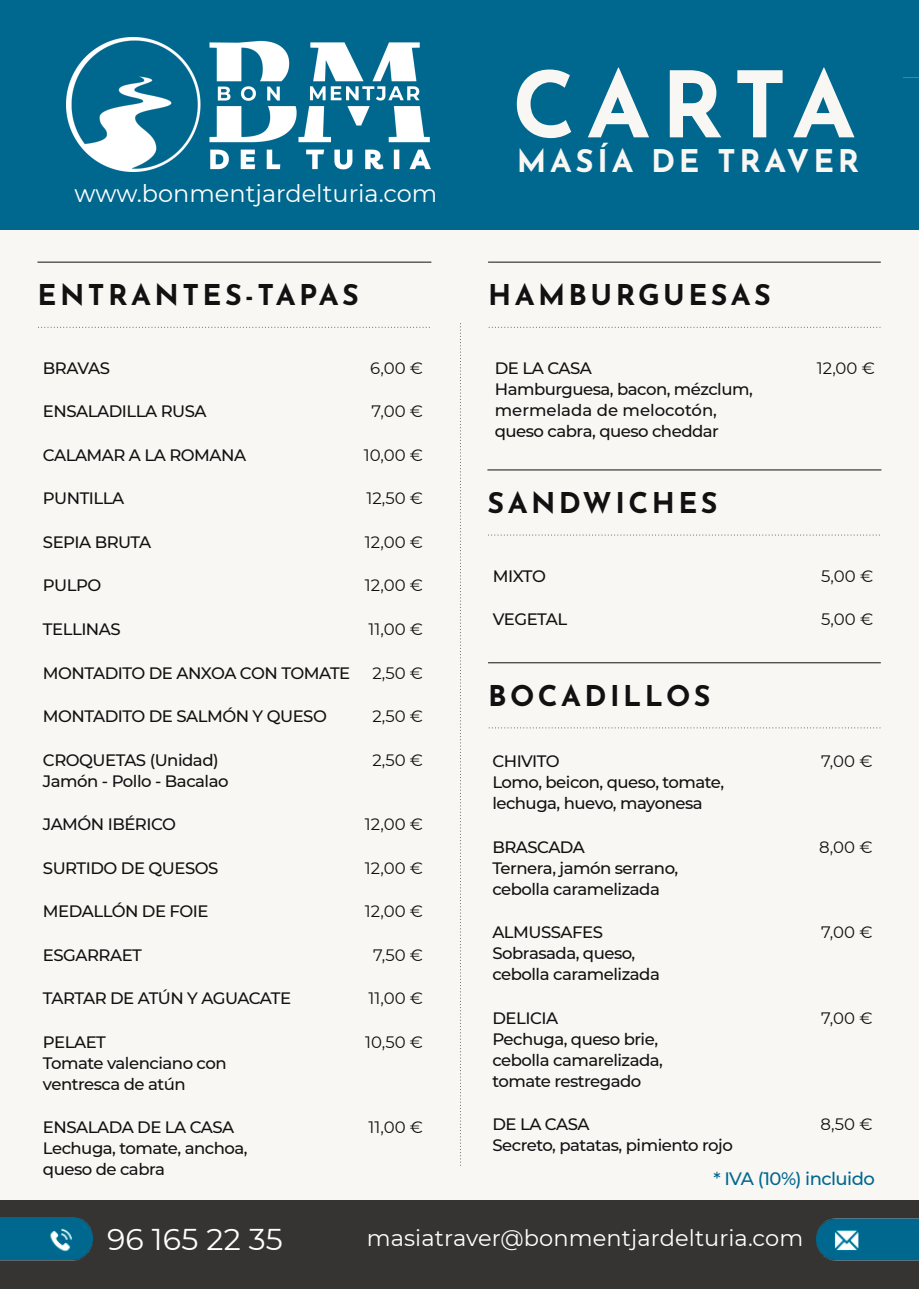
<style>
.page{position:relative;width:919px;height:1289px;background:#fff}
.page>*{position:absolute;margin:0;border:0;box-sizing:border-box;transform-origin:0 0}
.t1{font:700 91.05px "Josefin Sans";letter-spacing:.11em;color:#f9f7f4}
.t2{font:700 31.2px "Josefin Sans";letter-spacing:.12em;color:#f9f7f4}
.t3{font:30px "Montserrat";letter-spacing:.005em;color:#fff}
.t4{font:700 28.65px "Josefin Sans";letter-spacing:.12em;color:#111}
.t5{font:24px "Montserrat";color:#fff}
.t6{font:22.5px "Montserrat";letter-spacing:.005em;color:#fff}
.t7{font:500 18px "Montserrat";letter-spacing:-.03em;color:#00688f}
.t8{font:500 16.5px/21px "Montserrat";letter-spacing:-.03em;color:#111}
.t9{font:16.5px "Montserrat";color:#111}
</style>
<div class="page">
<div style="left:0;top:0;width:918px;height:1288px;background:#f9f7f4"></div>
<div style="left:0;top:1200px;width:918px;height:88px;background:#353432"></div>
<hr style="left:37px;top:262px;width:394px;height:1px;background:#111">
<svg style="left:38px;top:327px;width:392px;height:1px"></svg>
<hr style="left:488px;top:662px;width:392px;height:1px;background:#111">
<svg style="left:489px;top:727px;width:391px;height:1px"></svg>
<svg style="left:460px;top:324px;width:1px;height:842px"></svg>
<div style="left:0;top:0;width:918px;height:230px;background:#00688f"></div>
<img style="left:67px;top:38px;width:364px;height:134px">
<hr style="left:488px;top:262px;width:392px;height:1px;background:#111">
<svg style="left:489px;top:327px;width:391px;height:1px"></svg>
<img style="left:0;top:1217px;width:92px;height:44px">
<img style="left:816px;top:1218px;width:102px;height:43px">
<img style="left:903px;top:77px;width:15px;height:1px">
<hr style="left:487px;top:469px;width:394px;height:1px;background:#111">
<svg style="left:488px;top:534px;width:392px;height:1px"></svg>
<h3 class="t5" style="left:74px;top:177px;width:364px">www.bonmentjardelturia.com</h3>
<h3 class="t4" style="left:37px;top:269px;width:322px">ENTRANTES-TAPAS</h3>
<p class="t8" style="left:43px;top:357px;width:68px">BRAVAS</p>
<p class="t8" style="left:43px;top:400px;width:165px">ENSALADILLA RUSA</p>
<p class="t8" style="left:43px;top:444px;width:205px">CALAMAR A LA ROMANA</p>
<p class="t8" style="left:43px;top:487px;width:83px">PUNTILLA</p>
<p class="t8" style="left:43px;top:531px;width:110px">SEPIA BRUTA</p>
<p class="t8" style="left:43px;top:574px;width:60px">PULPO</p>
<p class="t8" style="left:43px;top:618px;width:79px">TELLINAS</p>
<p class="t8" style="left:43px;top:661px;width:309px">MONTADITO DE ANXOA CON TOMATE</p>
<p class="t8" style="left:43px;top:705px;width:285px">MONTADITO DE SALMÓN Y QUESO</p>
<p class="t8" style="left:43px;top:748px;width:187px">CROQUETAS (Unidad)<br>Jamón - Pollo - Bacalao</p>
<p class="t8" style="left:43px;top:813px;width:135px">JAMÓN IBÉRICO</p>
<p class="t8" style="left:43px;top:856px;width:177px">SURTIDO DE QUESOS</p>
<p class="t8" style="left:43px;top:900px;width:167px">MEDALLÓN DE FOIE</p>
<p class="t8" style="left:43px;top:943px;width:100px">ESGARRAET</p>
<p class="t8" style="left:43px;top:987px;width:250px">TARTAR DE ATÚN Y AGUACATE</p>
<p class="t8" style="left:43px;top:1030px;width:185px">PELAET<br>Tomate valenciano con ventresca de atún</p>
<p class="t8" style="left:43px;top:1116px;width:206px">ENSALADA DE LA CASA<br>Lechuga, tomate, anchoa, queso de cabra</p>
<p class="t9" style="left:370px;top:357px;width:54px">6,00 €</p>
<p class="t9" style="left:371px;top:400px;width:53px">7,00 €</p>
<p class="t9" style="left:364px;top:443px;width:61px">10,00 €</p>
<p class="t9" style="left:366px;top:487px;width:58px">12,50 €</p>
<p class="t9" style="left:365px;top:530px;width:60px">12,00 €</p>
<p class="t9" style="left:365px;top:574px;width:60px">12,00 €</p>
<p class="t9" style="left:368px;top:617px;width:56px">11,00 €</p>
<p class="t9" style="left:372px;top:661px;width:52px">2,50 €</p>
<p class="t9" style="left:372px;top:704px;width:52px">2,50 €</p>
<p class="t9" style="left:372px;top:748px;width:52px">2,50 €</p>
<p class="t9" style="left:365px;top:812px;width:60px">12,00 €</p>
<p class="t9" style="left:365px;top:856px;width:60px">12,00 €</p>
<p class="t9" style="left:365px;top:899px;width:60px">12,00 €</p>
<p class="t9" style="left:373px;top:943px;width:52px">7,50 €</p>
<p class="t9" style="left:368px;top:986px;width:56px">11,00 €</p>
<p class="t9" style="left:365px;top:1030px;width:60px">10,50 €</p>
<p class="t9" style="left:368px;top:1115px;width:56px">11,00 €</p>
<h1 class="t1" style="left:512px;top:24px;width:345px">CARTA</h1>
<h2 class="t2" style="left:516px;top:133px;width:344px">MASÍA DE TRAVER</h2>
<h3 class="t4" style="left:488px;top:269px;width:284px">HAMBURGUESAS</h3>
<p class="t8" style="left:494px;top:357px;width:259px">DE LA CASA<br>Hamburguesa, bacon, mézclum, mermelada de melocotón, queso cabra, queso cheddar</p>
<p class="t9" style="left:816px;top:357px;width:60px">12,00 €</p>
<h3 class="t4" style="left:487px;top:477px;width:231px">SANDWICHES</h3>
<p class="t8" style="left:493px;top:564px;width:54px">MIXTO</p>
<p class="t8" style="left:493px;top:608px;width:76px">VEGETAL</p>
<h3 class="t4" style="left:488px;top:670px;width:224px">BOCADILLOS</h3>
<p class="t8" style="left:492px;top:750px;width:233px">CHIVITO<br>Lomo, beicon, queso, tomate, lechuga, huevo, mayonesa</p>
<p class="t8" style="left:492px;top:835px;width:187px">BRASCADA<br>Ternera, jamón serrano, cebolla caramelizada</p>
<p class="t8" style="left:492px;top:921px;width:169px">ALMUSSAFES<br>Sobrasada, queso, cebolla caramelizada</p>
<p class="t8" style="left:492px;top:1006px;width:172px">DELICIA<br>Pechuga, queso brie, cebolla camarelizada, tomate restregado</p>
<p class="t8" style="left:492px;top:1113px;width:242px">DE LA CASA<br>Secreto, patatas, pimiento rojo</p>
<p class="t9" style="left:821px;top:564px;width:54px">5,00 €</p>
<p class="t9" style="left:821px;top:608px;width:54px">5,00 €</p>
<p class="t9" style="left:821px;top:749px;width:53px">7,00 €</p>
<p class="t9" style="left:819px;top:835px;width:55px">8,00 €</p>
<p class="t9" style="left:821px;top:920px;width:53px">7,00 €</p>
<p class="t9" style="left:821px;top:1006px;width:53px">7,00 €</p>
<p class="t9" style="left:820px;top:1112px;width:54px">8,50 €</p>
<p class="t7" style="left:713px;top:1166px;width:163px">* IVA (10%) incluido</p>
<h3 class="t3" style="left:107px;top:1218px;width:177px">96 165 22 35</h3>
<h3 class="t6" style="left:367px;top:1222px;width:438px">masiatraver@bonmentjardelturia.com</h3>
</div>
